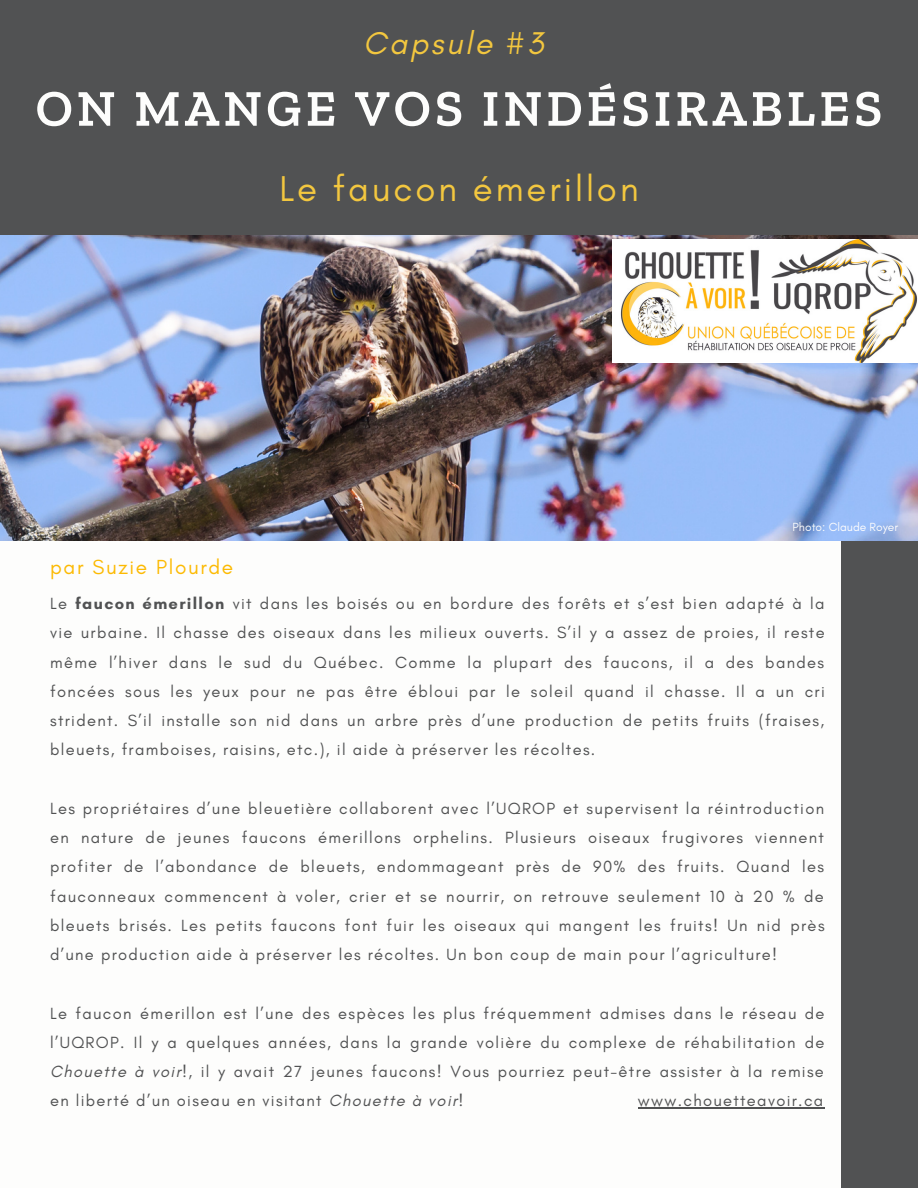
<style>
.page{position:relative;width:918px;height:1188px;background:#fff}
.page>*{position:absolute;margin:0;border:0;box-sizing:border-box;transform-origin:0 0}
.t1{font:600 51.6px "Zilla Slab";letter-spacing:.08em;color:#fdfdfc}
.t2{font:36.6px "Glacial Indifference";letter-spacing:.08em;color:#f3c73f}
.t3{font:italic 32.1px "Glacial Indifference";letter-spacing:.08em;color:#f3c73f}
.t4{font:20.85px "Glacial Indifference";letter-spacing:.08em;color:#fcba03}
.t5{font:16.5px/29.2px "Glacial Indifference";letter-spacing:.08em;color:#515253;text-align:justify}
.t6{font:12px "Glacial Indifference";color:#fdfdfd}
.s1{font-weight:700}
.s2{font-style:italic}
</style>
<div class="page">
<div style="left:0;top:0;width:918px;height:236px;background:#515253"></div>
<div style="left:841px;top:541px;width:77px;height:646px;background:#515253"></div>
<img style="left:0;top:235px;width:918px;height:305px">
<hr style="left:638px;top:1108px;width:187px;height:1px;background:#515253">
<img style="left:612px;top:239px;width:306px;height:124px">
<h3 class="t3" style="left:363px;top:24px;width:182px">Capsule #3</h3>
<h1 class="t1" style="left:36px;top:77px;width:848px">ON MANGE VOS INDÉSIRABLES</h1>
<h2 class="t2" style="left:279px;top:166px;width:361px">Le faucon émerillon</h2>
<p class="t6" style="left:793px;top:520px;width:107px">Photo: Claude Royer</p>
<p class="t4" style="left:50px;top:555px;width:185px">par Suzie Plourde</p>
<p class="t5" style="left:50px;top:589px;width:776px">Le <span class="s1">faucon émerillon</span> vit dans les boisés ou en bordure des forêts et s’est bien adapté à la vie urbaine. Il chasse des oiseaux dans les milieux ouverts. S’il y a assez de proies, il reste même l’hiver dans le sud du Québec. Comme la plupart des faucons, il a des bandes foncées sous les yeux pour ne pas être ébloui par le soleil quand il chasse. Il a un cri strident. S’il installe son nid dans un arbre près d’une production de petits fruits (fraises, bleuets, framboises, raisins, etc.), il aide à préserver les récoltes.</p>
<p class="t5" style="left:50px;top:794px;width:776px">Les propriétaires d’une bleuetière collaborent avec l’UQROP et supervisent la réintroduction en nature de jeunes faucons émerillons orphelins. Plusieurs oiseaux frugivores viennent profiter de l’abondance de bleuets, endommageant près de 90% des fruits. Quand les fauconneaux commencent à voler, crier et se nourrir, on retrouve seulement 10 à 20 % de bleuets brisés. Les petits faucons font fuir les oiseaux qui mangent les fruits! Un nid près d’une production aide à préserver les récoltes. Un bon coup de main pour l’agriculture!</p>
<p class="t5" style="left:50px;top:998px;width:776px">Le faucon émerillon est l’une des espèces les plus fréquemment admises dans le réseau de l’UQROP. Il y a quelques années, dans la grande volière du complexe de réhabilitation de <span class="s2">Chouette à voir!</span>, il y avait 27 jeunes faucons! Vous pourriez peut-être assister à la remise en liberté d’un oiseau en visitant <span class="s2">Chouette à voir!</span></p>
<p class="t5" style="left:638px;top:1086px;width:187px">www.chouetteavoir.ca</p>
</div>
